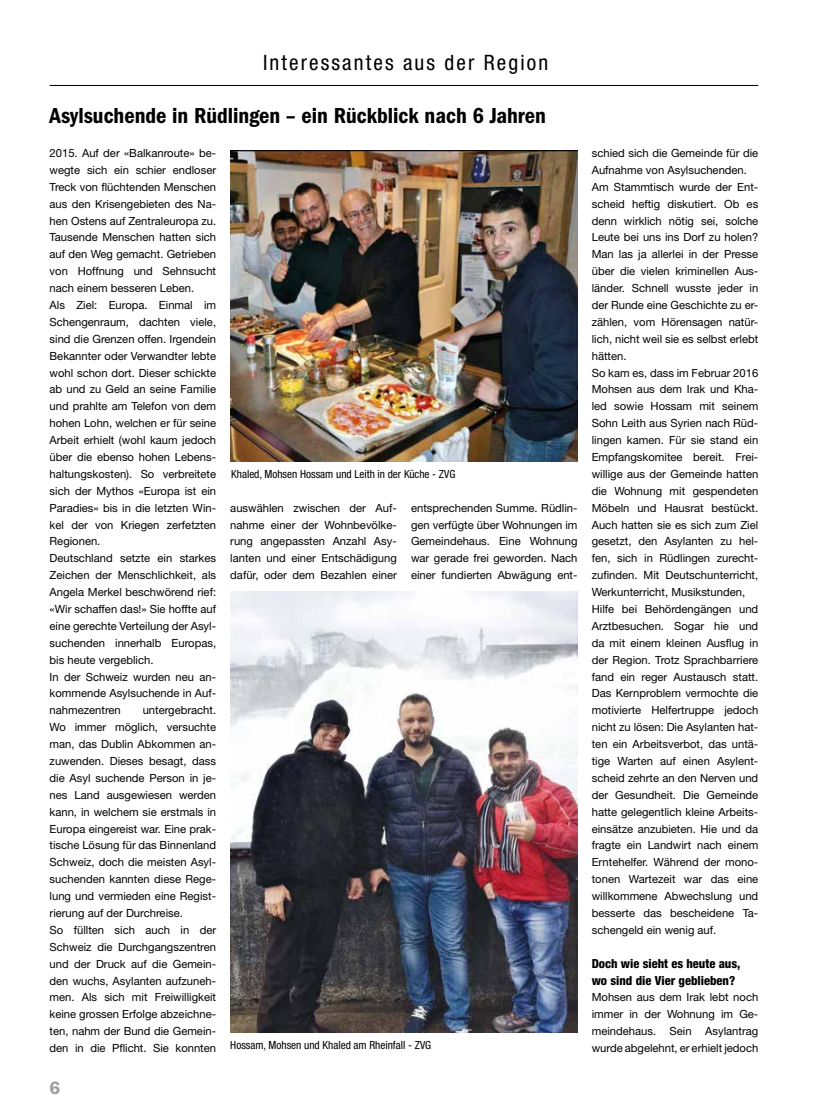
<style>
.page{position:relative;width:815px;height:1117px;background:#fff}
.page>*{position:absolute;margin:0;border:0;box-sizing:border-box;transform-origin:0 0}
.t1{font:600 condensed 22.5px "Franklin Gothic";color:#000}
.t2{font:condensed 21.25px "Helvetica Neue LT Pro";letter-spacing:.1em;color:#000}
.t3{font:18.5px "Franklin Gothic URW Dem";color:#9d9d9c}
.t4{font:800 condensed 12.5px/16.9px "Helvetica Neue LT Pro";color:#000}
.t5{font:11.25px/16.9px "Helvetica Neue LT Pro";color:#000}
.t6{font:condensed 11.25px "Helvetica Neue LT Pro";color:#000}
</style>
<div class="page">
<hr style="left:50px;top:85px;width:708px;height:1px;background:#000">
<img style="left:230px;top:150px;width:347px;height:311px">
<img style="left:230px;top:591px;width:348px;height:441px">
<h2 class="t2" style="left:263px;top:50px;width:287px">Interessantes aus der Region</h2>
<h1 class="t1" style="left:50px;top:103px;width:498px">Asylsuchende in Rüdlingen – ein Rückblick nach 6 Jahren</h1>
<p class="t5" style="left:50px;top:144px;width:168px">2015. Auf der «Balkanroute» be&shy;wegte sich ein schier endloser<br>Treck von flüchtenden Menschen aus den Krisengebieten des Na&shy;hen Ostens auf Zentraleuropa zu.<br>Tausende Menschen hatten sich auf den Weg gemacht. Getrieben von Hoffnung und Sehnsucht nach einem besseren Leben.<br>Als Ziel: Europa. Einmal im<br>Schengenraum, dachten viele, sind die Grenzen offen. Irgendein<br>Bekannter oder Verwandter lebte wohl schon dort. Dieser schickte ab und zu Geld an seine Familie und prahlte am Telefon von dem hohen Lohn, welchen er für seine<br>Arbeit erhielt (wohl kaum jedoch über die ebenso hohen Lebens&shy;haltungskosten). So verbreitete sich der Mythos «Europa ist ein<br>Paradies» bis in die letzten Win&shy;kel der von Kriegen zerfetzten<br>Regionen.<br>Deutschland setzte ein starkes<br>Zeichen der Menschlichkeit, als<br>Angela Merkel beschwörend rief: «Wir schaffen das!» Sie hoffte auf eine gerechte Verteilung der Asyl&shy;suchenden innerhalb Europas, bis heute vergeblich.<br>In der Schweiz wurden neu an&shy;kommende Asylsuchende in Auf&shy;nahmezentren</p>
<p class="t6" style="left:231px;top:467px;width:226px">Khaled, Mohsen Hossam und Leith in der Küche - ZVG</p>
<p class="t5" style="left:230px;top:499px;width:168px;text-align:justify">auswählen zwischen der Auf&shy;nahme einer der Wohnbevölke&shy;rung angepassten Anzahl Asy&shy;lanten und einer Entschädigung dafür, oder dem Bezahlen einer</p>
<p class="t5" style="left:411px;top:499px;width:168px;text-align:justify">entsprechenden Summe. Rüdlin&shy;gen verfügte über Wohnungen im Gemeindehaus. Eine Wohnung war gerade frei geworden. Nach einer fundierten Abwägung ent-</p>
<p class="t5" style="left:50px;top:701px;width:168px;text-indent:93px">untergebracht.<br>Wo immer möglich, versuchte man, das Dublin Abkommen an&shy;zuwenden. Dieses besagt, dass die Asyl suchende Person in je&shy;nes Land ausgewiesen werden kann, in welchem sie erstmals in<br>Europa eingereist war. Eine prak&shy;tische Lösung für das Binnenland<br>Schweiz, doch die meisten Asyl&shy;suchenden kannten diese Rege&shy;lung und vermieden eine Regist&shy;rierung auf der Durchreise.<br>So füllten sich auch in der<br>Schweiz die Durchgangszentren und der Druck auf die Gemein&shy;den wuchs, Asylanten aufzuneh&shy;men. Als sich mit Freiwilligkeit keine grossen Erfolge abzeichne&shy;ten, nahm der Bund die Gemein&shy;den in die Pflicht. Sie konnten</p>
<p class="t6" style="left:230px;top:1037px;width:202px">Hossam, Mohsen und Khaled am Rheinfall - ZVG</p>
<h3 class="t3" style="left:49px;top:1075px;width:12px">6</h3>
<p class="t5" style="left:592px;top:144px;width:168px">schied sich die Gemeinde für die<br>Aufnahme von Asylsuchenden.<br>Am Stammtisch wurde der Ent&shy;scheid heftig diskutiert. Ob es denn wirklich nötig sei, solche<br>Leute bei uns ins Dorf zu holen?<br>Man las ja allerlei in der Presse über die vielen kriminellen Aus&shy;länder. Schnell wusste jeder in der Runde eine Geschichte zu er&shy;zählen, vom Hörensagen natür&shy;lich, nicht weil sie es selbst erlebt hätten.<br>So kam es, dass im Februar 2016<br>Mohsen aus dem Irak und Kha&shy;led sowie Hossam mit seinem<br>Sohn Leith aus Syrien nach Rüd&shy;lingen kamen. Für sie stand ein<br>Empfangskomitee bereit. Frei&shy;willige aus der Gemeinde hatten die Wohnung mit gespendeten<br>Möbeln und Hausrat bestückt.<br>Auch hatten sie es sich zum Ziel gesetzt, den Asylanten zu hel&shy;fen, sich in Rüdlingen zurecht&shy;zufinden. Mit Deutschunterricht,<br>Werkunterricht, Musikstunden,<br>Hilfe bei Behördengängen und<br>Arztbesuchen. Sogar hie und da mit einem kleinen Ausflug in der Region. Trotz Sprachbarriere fand ein reger Austausch statt.<br>Das Kernproblem vermochte die motivierte Helfertruppe jedoch nicht zu lösen: Die Asylanten hat&shy;ten ein Arbeitsverbot, das untä&shy;tige Warten auf einen Asylent&shy;scheid zehrte an den Nerven und der Gesundheit. Die Gemeinde hatte gelegentlich kleine Arbeits&shy;einsätze anzubieten. Hie und da fragte ein Landwirt nach einem<br>Erntehelfer. Während der mono&shy;tonen Wartezeit war das eine willkommene Abwechslung und besserte das bescheidene Ta&shy;schengeld ein wenig auf.</p>
<p class="t4" style="left:592px;top:954px;width:150px">Doch wie sieht es heute aus, wo sind die Vier geblieben?</p>
<p class="t5" style="left:592px;top:988px;width:168px;text-align:justify">Mohsen aus dem Irak lebt noch immer in der Wohnung im Ge&shy;meindehaus. Sein Asylantrag wurde abgelehnt, er erhielt jedoch</p>
</div>
